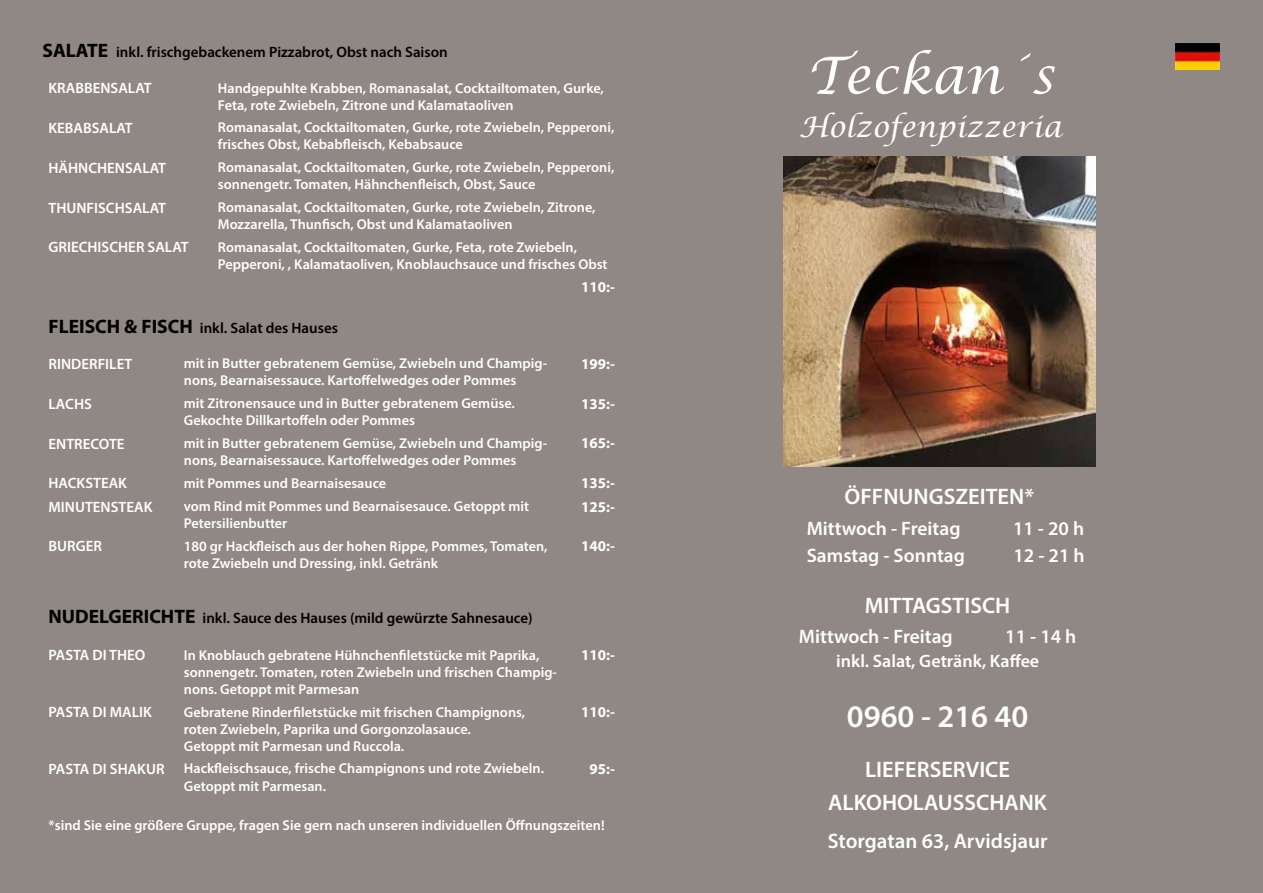
<style>
.page{position:relative;width:1263px;height:893px;background:#8f8884}
.page>*{position:absolute;margin:0;border:0;box-sizing:border-box;transform-origin:0 0}
.t1{font:italic 51px "Lucida Calligraphy";color:#fff}
.t2{font:600 31.5px "Myriad Pro";color:#fff}
.t3{font:italic 28.5px "Lucida Calligraphy";color:#fff}
.t4{font:600 22.5px/33px "Myriad Pro";color:#fff;text-align:center}
.t5{font:600 21px "Myriad Pro";color:#fff}
.t6{font:600 19.5px "Myriad Pro";color:#fff}
.t7{font:600 18px "Myriad Pro";color:#fff}
.t8{font:600 15px "Myriad Pro";color:#fff}
.t9{font:600 15px "Myriad Pro";color:#000}
.t10{font:700 15px "Myriad Pro";color:#fff}
.t11{font:600 14.25px/17.1px "Myriad Pro";color:#fff}
.s1{font-weight:700;font-size:19.5px}
</style>
<div class="page">
<img style="left:783px;top:156px;width:312px;height:311px">
<img style="left:1176px;top:44px;width:43px;height:26px">
<p class="t9" style="left:43px;top:43px;width:407px"><span class="s1">SALATE</span> inkl. frischgebackenem Pizzabrot, Obst nach Saison</p>
<p class="t8" style="left:49px;top:79px;width:105px">KRABBENSALAT</p>
<p class="t11" style="left:218px;top:79px;width:388px">Handgepuhlte Krabben, Romanasalat, Cocktailtomaten, Gurke,<br>Feta, rote Zwiebeln, Zitrone und Kalamataoliven</p>
<p class="t8" style="left:49px;top:118px;width:86px">KEBABSALAT</p>
<p class="t11" style="left:218px;top:119px;width:398px">Romanasalat, Cocktailtomaten, Gurke, rote Zwiebeln, Pepperoni, frisches Obst, Kebabfleisch, Kebabsauce</p>
<p class="t8" style="left:49px;top:158px;width:119px">HÄHNCHENSALAT</p>
<p class="t11" style="left:218px;top:158px;width:398px">Romanasalat, Cocktailtomaten, Gurke, rote Zwiebeln, Pepperoni, sonnengetr. Tomaten, Hähnchenfleisch, Obst, Sauce</p>
<p class="t8" style="left:49px;top:198px;width:119px">THUNFISCHSALAT</p>
<p class="t11" style="left:218px;top:198px;width:379px">Romanasalat, Cocktailtomaten, Gurke, rote Zwiebeln, Zitrone,<br>Mozzarella, Thunfisch, Obst und Kalamataoliven</p>
<p class="t8" style="left:49px;top:238px;width:142px">GRIECHISCHER SALAT</p>
<p class="t11" style="left:218px;top:238px;width:391px">Romanasalat, Cocktailtomaten, Gurke, Feta, rote Zwiebeln,<br>Pepperoni, , Kalamataoliven, Knoblauchsauce und frisches Obst</p>
<p class="t10" style="left:581px;top:277px;width:35px">110:-</p>
<p class="t9" style="left:49px;top:318px;width:291px"><span class="s1">FLEISCH &amp; FISCH</span> inkl. Salat des Hauses</p>
<p class="t8" style="left:49px;top:354px;width:85px">RINDERFILET</p>
<p class="t11" style="left:184px;top:355px;width:365px">mit in Butter gebratenem Gemüse, Zwiebeln und Champig&shy;nons, Bearnaisessauce. Kartoffelwedges oder Pommes</p>
<p class="t10" style="left:581px;top:354px;width:35px">199:-</p>
<p class="t8" style="left:49px;top:394px;width:45px">LACHS</p>
<p class="t11" style="left:184px;top:394px;width:333px">mit Zitronensauce und in Butter gebratenem Gemüse.<br>Gekochte Dillkartoffeln oder Pommes</p>
<p class="t10" style="left:581px;top:394px;width:35px">135:-</p>
<p class="t8" style="left:49px;top:434px;width:78px">ENTRECOTE</p>
<p class="t11" style="left:184px;top:434px;width:365px">mit in Butter gebratenem Gemüse, Zwiebeln und Champig&shy;nons, Bearnaisessauce. Kartoffelwedges oder Pommes</p>
<p class="t10" style="left:581px;top:434px;width:35px">165:-</p>
<p class="t8" style="left:49px;top:474px;width:80px">HACKSTEAK</p>
<p class="t11" style="left:184px;top:474px;width:204px">mit Pommes und Bearnaisesauce</p>
<p class="t10" style="left:581px;top:473px;width:35px">135:-</p>
<p class="t8" style="left:49px;top:497px;width:105px">MINUTENSTEAK</p>
<p class="t11" style="left:184px;top:497px;width:347px">vom Rind mit Pommes und Bearnaisesauce. Getoppt mit<br>Petersilienbutter</p>
<p class="t10" style="left:581px;top:497px;width:35px">125:-</p>
<p class="t8" style="left:49px;top:537px;width:55px">BURGER</p>
<p class="t11" style="left:184px;top:537px;width:365px">180 gr Hackfleisch aus der hohen Rippe, Pommes, Tomaten, rote Zwiebeln und Dressing, inkl. Getränk</p>
<p class="t10" style="left:581px;top:536px;width:35px">140:-</p>
<p class="t9" style="left:49px;top:609px;width:486px"><span class="s1">NUDELGERICHTE</span> inkl. Sauce des Hauses (mild gewürzte Sahnesauce)</p>
<p class="t8" style="left:49px;top:646px;width:99px">PASTA DI THEO</p>
<p class="t11" style="left:184px;top:646px;width:375px">In Knoblauch gebratene Hühnchenfiletstücke mit Paprika, sonnengetr. Tomaten, roten Zwiebeln und frischen Champig&shy;nons. Getoppt mit Parmesan</p>
<p class="t10" style="left:581px;top:645px;width:35px">110:-</p>
<p class="t8" style="left:49px;top:702px;width:105px">PASTA DI MALIK</p>
<p class="t11" style="left:184px;top:703px;width:343px">Gebratene Rinderfiletstücke mit frischen Champignons, roten Zwiebeln, Paprika und Gorgonzolasauce.<br>Getoppt mit Parmesan und Ruccola.</p>
<p class="t10" style="left:581px;top:702px;width:35px">110:-</p>
<p class="t8" style="left:49px;top:759px;width:118px">PASTA DI SHAKUR</p>
<p class="t11" style="left:184px;top:760px;width:362px">Hackfleischsauce, frische Champignons und rote Zwiebeln.<br>Getoppt mit Parmesan.</p>
<p class="t10" style="left:590px;top:759px;width:27px">95:-</p>
<p class="t11" style="left:49px;top:817px;width:557px">*sind Sie eine größere Gruppe, fragen Sie gern nach unseren individuellen Öffnungszeiten!</p>
<h1 class="t1" style="left:807px;top:45px;width:249px">Teckan´s</h1>
<h3 class="t3" style="left:799px;top:110px;width:264px">Holzofenpizzeria</h3>
<h3 class="t4" style="left:845px;top:479px;width:191px">ÖFFNUNGSZEITEN*</h3>
<h3 class="t6" style="left:807px;top:516px;width:155px">Mittwoch - Freitag</h3>
<h3 class="t6" style="left:1013px;top:516px;width:73px">11 - 20 h</h3>
<h3 class="t6" style="left:807px;top:543px;width:160px">Samstag - Sonntag</h3>
<h3 class="t6" style="left:1013px;top:543px;width:73px">12 - 21 h</h3>
<h3 class="t4" style="left:865px;top:589px;width:147px">MITTAGSTISCH</h3>
<h3 class="t6" style="left:799px;top:624px;width:155px">Mittwoch - Freitag</h3>
<h3 class="t6" style="left:1005px;top:624px;width:73px">11 - 14 h</h3>
<p class="t7" style="left:836px;top:650px;width:205px">inkl. Salat, Getränk, Kaffee</p>
<h2 class="t2" style="left:847px;top:697px;width:183px">0960 - 216 40</h2>
<h3 class="t4" style="left:828px;top:753px;width:220px">LIEFERSERVICE<br>ALKOHOLAUSSCHANK</h3>
<h3 class="t5" style="left:828px;top:827px;width:221px">Storgatan 63, Arvidsjaur</h3>
</div>
